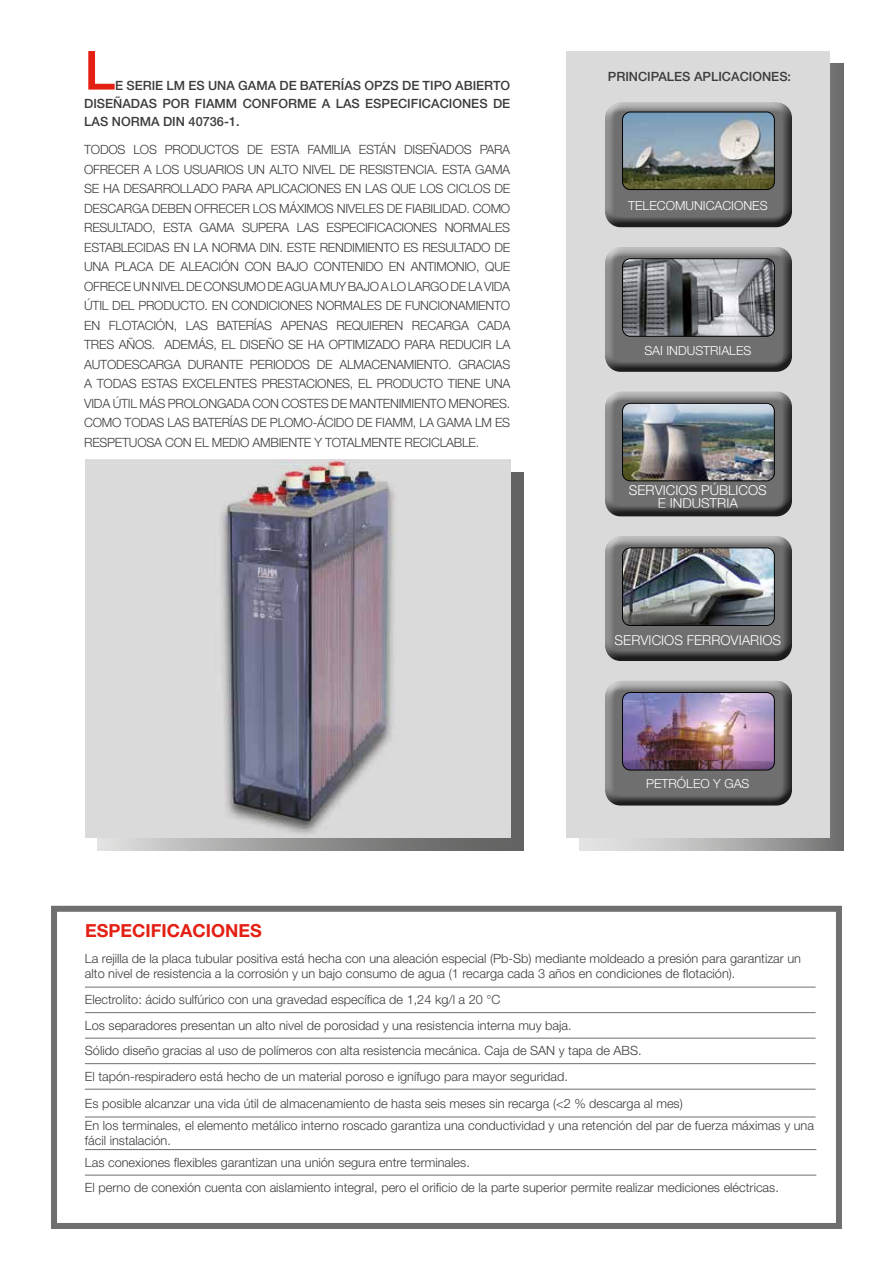
<style>
.page{position:relative;width:893px;height:1263px;background:#fff}
.page>*{position:absolute;margin:0;border:0;box-sizing:border-box;transform-origin:0 0}
.t1{font:500 54px "Helvetica Neue LT Std";color:#e41f13}
.t2{font:700 18px "Helvetica Neue LT Std";color:#e41f13}
.t3{font:300 13.65px/13.5px "Helvetica Neue LT Std";color:#fff;text-align:center}
.t4{font:300 12.75px/19.5px "Helvetica Neue LT Std";color:#3c3c3b}
.t5{font:500 12.75px/18px "Helvetica Neue LT Std";color:#3c3c3b;text-align:justify}
.t6{font:300 12.6px "Helvetica Neue LT Std";color:#fff}
</style>
<div class="page">
<div style="left:51px;top:906px;width:791px;height:323px;border:6px solid #706f6f"></div>
<svg style="left:98px;top:472px;width:425px;height:378px;background:#828281"></svg>
<div style="left:579px;top:64px;width:264px;height:786px;background:linear-gradient(to right,#f1f1f1,#797978)"></div>
<div style="left:567px;top:51px;width:263px;height:787px;background:#dadada"></div>
<img style="left:85px;top:459px;width:425px;height:379px">
<hr style="left:85px;top:987px;width:731px;height:1px;background:#706f6f">
<hr style="left:85px;top:1012px;width:731px;height:1px;background:#706f6f">
<hr style="left:85px;top:1038px;width:731px;height:1px;background:#706f6f">
<hr style="left:85px;top:1063px;width:731px;height:1px;background:#706f6f">
<hr style="left:85px;top:1089px;width:731px;height:1px;background:#706f6f">
<hr style="left:85px;top:1116px;width:731px;height:1px;background:#706f6f">
<hr style="left:85px;top:1149px;width:731px;height:1px;background:#706f6f">
<hr style="left:85px;top:1175px;width:731px;height:1px;background:#706f6f">
<div style="left:594px;top:93px;width:201px;height:132px;background:#fff;opacity:.75"></div>
<div style="left:599px;top:105px;width:196px;height:133px;background:#000;opacity:.75"></div>
<img style="left:622px;top:112px;width:152px;height:78px">
<div style="left:622px;top:112px;width:153px;height:78px;border:1px solid #000;border-radius:8px"></div>
<div style="left:594px;top:237px;width:201px;height:133px;background:#fff;opacity:.75"></div>
<div style="left:599px;top:250px;width:196px;height:132px;background:#000;opacity:.75"></div>
<img style="left:622px;top:259px;width:152px;height:77px">
<div style="left:622px;top:258px;width:153px;height:79px;border:1px solid #000;border-radius:8px"></div>
<div style="left:594px;top:382px;width:201px;height:133px;background:#fff;opacity:.75"></div>
<div style="left:599px;top:394px;width:196px;height:133px;background:#000;opacity:.75"></div>
<img style="left:623px;top:403px;width:151px;height:78px">
<div style="left:622px;top:403px;width:153px;height:78px;border:1px solid #000;border-radius:8px"></div>
<div style="left:594px;top:526px;width:204px;height:133px;background:#fff;opacity:.75"></div>
<div style="left:599px;top:537px;width:200px;height:135px;background:#000;opacity:.75"></div>
<img style="left:623px;top:548px;width:151px;height:77px">
<div style="left:622px;top:547px;width:153px;height:79px;border:1px solid #000;border-radius:8px"></div>
<div style="left:594px;top:671px;width:201px;height:133px;background:#fff;opacity:.75"></div>
<div style="left:599px;top:683px;width:196px;height:133px;background:#000;opacity:.75"></div>
<img style="left:622px;top:692px;width:152px;height:78px">
<div style="left:622px;top:692px;width:153px;height:78px;border:1px solid #000;border-radius:8px"></div>
<h1 class="t1" style="left:84px;top:38px;width:32px">L</h1>
<p class="t5" style="left:84px;top:76px;width:428px;text-indent:31px">E SERIE LM ES UNA GAMA DE BATERÍAS OPZS DE TIPO ABIERTO DISEÑADAS POR FIAMM CONFORME A LAS ESPECIFICACIONES DE LAS NORMA DIN 40736-1.</p>
<p class="t4" style="left:84px;top:140px;width:428px;text-align:justify">TODOS LOS PRODUCTOS DE ESTA FAMILIA ESTÁN DISEÑADOS PARA OFRECER A LOS USUARIOS UN ALTO NIVEL DE RESISTENCIA. ESTA GAMA SE HA DESARROLLADO PARA APLICACIONES EN LAS QUE LOS CICLOS DE DESCARGA DEBEN OFRECER LOS MÁXIMOS NIVELES DE FIABILIDAD. COMO RESULTADO, ESTA GAMA SUPERA LAS ESPECIFICACIONES NORMALES ESTABLECIDAS EN LA NORMA DIN. ESTE RENDIMIENTO ES RESULTADO DE UNA PLACA DE ALEACIÓN CON BAJO CONTENIDO EN ANTIMONIO, QUE OFRECE UN NIVEL DE CONSUMO DE AGUA MUY BAJO A LO LARGO DE LA VIDA ÚTIL DEL PRODUCTO. EN CONDICIONES NORMALES DE FUNCIONAMIENTO EN FLOTACIÓN, LAS BATERÍAS APENAS REQUIEREN RECARGA CADA TRES AÑOS. ADEMÁS, EL DISEÑO SE HA OPTIMIZADO PARA REDUCIR LA AUTODESCARGA DURANTE PERIODOS DE ALMACENAMIENTO. GRACIAS A TODAS ESTAS EXCELENTES PRESTACIONES, EL PRODUCTO TIENE UNA VIDA ÚTIL MÁS PROLONGADA CON COSTES DE MANTENIMIENTO MENORES.<br>COMO TODAS LAS BATERÍAS DE PLOMO-ÁCIDO DE FIAMM, LA GAMA LM ES RESPETUOSA CON EL MEDIO AMBIENTE Y TOTALMENTE RECICLABLE.</p>
<p class="t5" style="left:608px;top:68px;width:185px">PRINCIPALES APLICACIONES:</p>
<p class="t6" style="left:628px;top:198px;width:141px">TELECOMUNICACIONES</p>
<p class="t6" style="left:644px;top:342px;width:109px">SAI INDUSTRIALES</p>
<p class="t3" style="left:629px;top:483px;width:139px">SERVICIOS PÚBLICOS<br>E INDUSTRIA</p>
<p class="t3" style="left:615px;top:633px;width:168px">SERVICIOS FERROVIARIOS</p>
<p class="t6" style="left:646px;top:776px;width:105px">PETRÓLEO Y GAS</p>
<h2 class="t2" style="left:85px;top:919px;width:178px">ESPECIFICACIONES</h2>
<p class="t4" style="left:85px;top:950px;width:718px;line-height:15px">La rejilla de la placa tubular positiva está hecha con una aleación especial (Pb-Sb) mediante moldeado a presión para garantizar un alto nivel de resistencia a la corrosión y un bajo consumo de agua (1 recarga cada 3 años en condiciones de flotación).</p>
<p class="t4" style="left:85px;top:987px;width:599px;line-height:25.8px">Electrolito: ácido sulfúrico con una gravedad específica de 1,24 kg/l a 20 °C<br>Los separadores presentan un alto nivel de porosidad y una resistencia interna muy baja.<br>Sólido diseño gracias al uso de polímeros con alta resistencia mecánica. Caja de SAN y tapa de ABS.<br>El tapón-respiradero está hecho de un material poroso e ignífugo para mayor seguridad.<br>Es posible alcanzar una vida útil de almacenamiento de hasta seis meses sin recarga (&lt;2 % descarga al mes)</p>
<p class="t4" style="left:85px;top:1118px;width:731px;line-height:15px">En los terminales, el elemento metálico interno roscado garantiza una conductividad y una retención del par de fuerza máximas y una fácil instalación.</p>
<p class="t4" style="left:85px;top:1149px;width:695px;line-height:25.5px">Las conexiones flexibles garantizan una unión segura entre terminales.<br>El perno de conexión cuenta con aislamiento integral, pero el orificio de la parte superior permite realizar mediciones eléctricas.</p>
</div>
